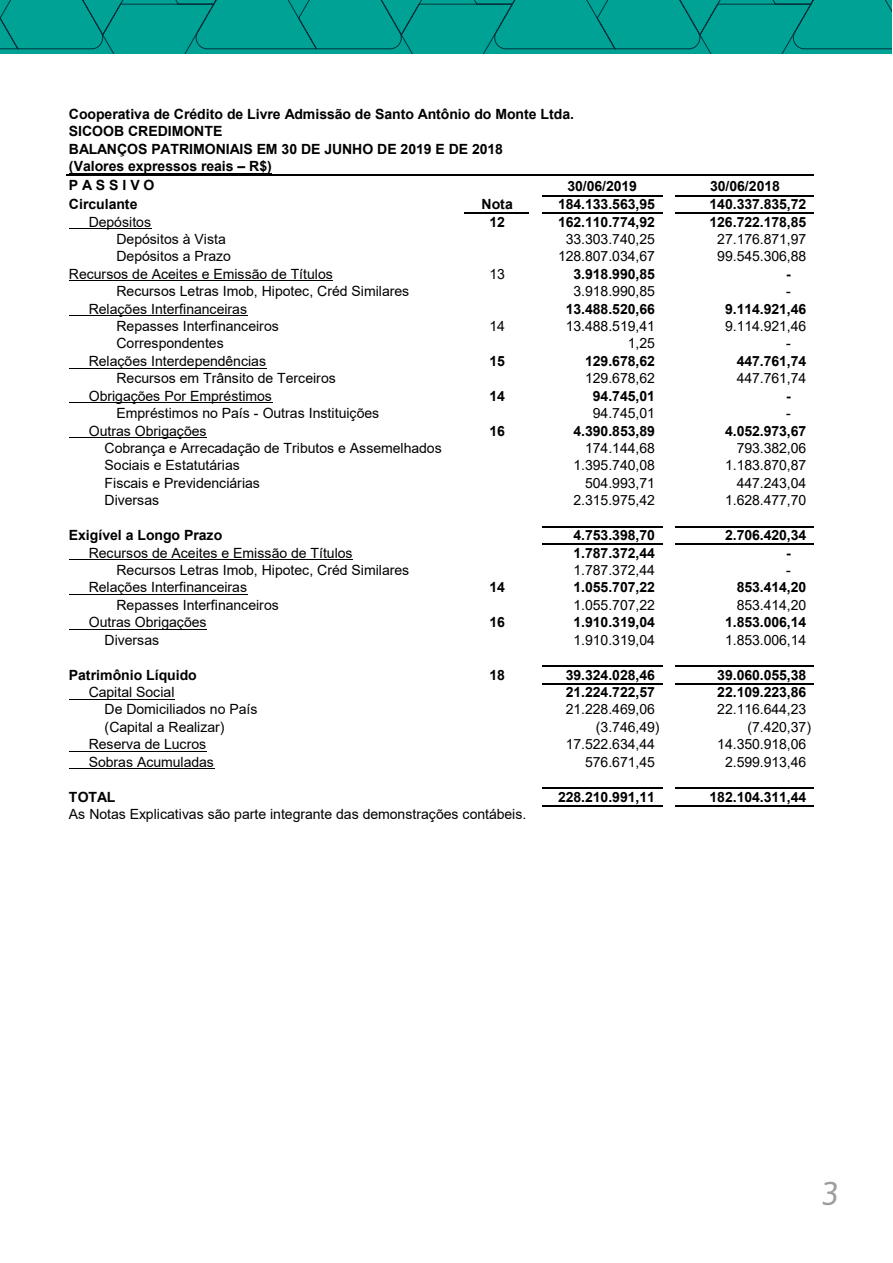
<style>
.page{position:relative;width:893px;height:1263px;background:#fff}
.page>*{position:absolute;margin:0;border:0;box-sizing:border-box;transform-origin:0 0}
.t1{font:italic 33px "Asap";color:#9d9d9c}
.t2{font:14.1px "Arial";letter-spacing:-.005em;color:#000}
.t3{font:700 14.1px/17.4px "Arial";letter-spacing:-.005em;color:#000}
</style>
<div class="page">
<div style="left:0;top:0;width:891px;height:54px;background:#00a295"></div>
<hr style="left:69px;top:173px;width:203px;height:1px;background:#000">
<hr style="left:69px;top:228px;width:82px;height:1px;background:#000">
<hr style="left:69px;top:280px;width:264px;height:1px;background:#000">
<hr style="left:69px;top:315px;width:178px;height:1px;background:#000">
<hr style="left:69px;top:367px;width:197px;height:1px;background:#000">
<hr style="left:69px;top:402px;width:203px;height:1px;background:#000">
<hr style="left:69px;top:437px;width:138px;height:1px;background:#000">
<hr style="left:69px;top:559px;width:284px;height:1px;background:#000">
<hr style="left:69px;top:594px;width:178px;height:1px;background:#000">
<hr style="left:69px;top:629px;width:138px;height:1px;background:#000">
<hr style="left:69px;top:699px;width:105px;height:1px;background:#000">
<hr style="left:69px;top:751px;width:137px;height:1px;background:#000">
<hr style="left:69px;top:768px;width:145px;height:1px;background:#000">
<hr style="left:542px;top:195px;width:121px;height:1px;background:#000">
<hr style="left:464px;top:212px;width:65px;height:2px;background:#000">
<hr style="left:542px;top:212px;width:121px;height:2px;background:#000">
<hr style="left:542px;top:526px;width:121px;height:1px;background:#000">
<hr style="left:542px;top:543px;width:121px;height:2px;background:#000">
<hr style="left:542px;top:665px;width:121px;height:2px;background:#000">
<hr style="left:542px;top:683px;width:121px;height:1px;background:#000">
<hr style="left:542px;top:787px;width:121px;height:2px;background:#000">
<hr style="left:542px;top:805px;width:121px;height:1px;background:#000">
<hr style="left:66px;top:175px;width:748px;height:1px;background:#000">
<hr style="left:676px;top:195px;width:138px;height:1px;background:#000">
<hr style="left:676px;top:212px;width:138px;height:2px;background:#000">
<hr style="left:676px;top:526px;width:138px;height:1px;background:#000">
<hr style="left:676px;top:543px;width:138px;height:2px;background:#000">
<hr style="left:676px;top:665px;width:138px;height:2px;background:#000">
<hr style="left:676px;top:683px;width:138px;height:1px;background:#000">
<hr style="left:676px;top:787px;width:138px;height:2px;background:#000">
<hr style="left:676px;top:805px;width:138px;height:1px;background:#000">
<p class="t3" style="left:69px;top:105px;width:507px">Cooperativa de Crédito de Livre Admissão de Santo Antônio do Monte Ltda.<br>SICOOB CREDIMONTE<br>BALANÇOS PATRIMONIAIS EM 30 DE JUNHO DE 2019 E DE 2018</p>
<p class="t3" style="left:69px;top:157px;width:204px;line-height:19.2px">(Valores expressos reais – R$)<br>P A S S I V O</p>
<p class="t3" style="left:567px;top:177px;width:71px">30/06/2019</p>
<p class="t3" style="left:710px;top:177px;width:71px">30/06/2018</p>
<p class="t3" style="left:69px;top:196px;width:70px">Circulante</p>
<p class="t3" style="left:482px;top:196px;width:33px">Nota</p>
<p class="t3" style="left:558px;top:196px;width:98px">184.133.563,95</p>
<p class="t3" style="left:709px;top:196px;width:98px">140.337.835,72</p>
<p class="t2" style="left:89px;top:212px;width:64px">Depósitos</p>
<p class="t3" style="left:490px;top:213px;width:17px">12</p>
<p class="t3" style="left:558px;top:213px;width:98px">162.110.774,92</p>
<p class="t3" style="left:709px;top:213px;width:98px">126.722.178,85</p>
<p class="t2" style="left:117px;top:229px;width:111px">Depósitos à Vista</p>
<p class="t2" style="left:566px;top:229px;width:91px">33.303.740,25</p>
<p class="t2" style="left:717px;top:229px;width:91px">27.176.871,97</p>
<p class="t2" style="left:117px;top:247px;width:116px">Depósitos a Prazo</p>
<p class="t2" style="left:558px;top:247px;width:98px">128.807.034,67</p>
<p class="t2" style="left:717px;top:247px;width:91px">99.545.306,88</p>
<p class="t2" style="left:69px;top:264px;width:265px">Recursos de Aceites e Emissão de Títulos</p>
<p class="t2" style="left:490px;top:264px;width:17px">13</p>
<p class="t3" style="left:573px;top:265px;width:83px">3.918.990,85</p>
<p class="t3" style="left:786px;top:265px;width:6px">-</p>
<p class="t2" style="left:117px;top:282px;width:294px">Recursos Letras Imob, Hipotec, Créd Similares</p>
<p class="t2" style="left:573px;top:282px;width:83px">3.918.990,85</p>
<p class="t2" style="left:786px;top:282px;width:6px">-</p>
<p class="t2" style="left:89px;top:299px;width:160px">Relações Interfinanceiras</p>
<p class="t3" style="left:566px;top:300px;width:91px">13.488.520,66</p>
<p class="t3" style="left:725px;top:300px;width:83px">9.114.921,46</p>
<p class="t2" style="left:117px;top:316px;width:164px">Repasses Interfinanceiros</p>
<p class="t2" style="left:490px;top:316px;width:17px">14</p>
<p class="t2" style="left:566px;top:316px;width:91px">13.488.519,41</p>
<p class="t2" style="left:725px;top:316px;width:83px">9.114.921,46</p>
<p class="t2" style="left:117px;top:334px;width:109px">Correspondentes</p>
<p class="t2" style="left:628px;top:334px;width:29px">1,25</p>
<p class="t2" style="left:786px;top:334px;width:6px">-</p>
<p class="t2" style="left:89px;top:351px;width:179px">Relações Interdependências</p>
<p class="t3" style="left:490px;top:352px;width:17px">15</p>
<p class="t3" style="left:585px;top:352px;width:71px">129.678,62</p>
<p class="t3" style="left:737px;top:352px;width:71px">447.761,74</p>
<p class="t2" style="left:117px;top:369px;width:221px">Recursos em Trânsito de Terceiros</p>
<p class="t2" style="left:585px;top:369px;width:71px">129.678,62</p>
<p class="t2" style="left:737px;top:369px;width:71px">447.761,74</p>
<p class="t2" style="left:89px;top:386px;width:185px">Obrigações Por Empréstimos</p>
<p class="t3" style="left:490px;top:387px;width:17px">14</p>
<p class="t3" style="left:593px;top:387px;width:64px">94.745,01</p>
<p class="t3" style="left:786px;top:387px;width:6px">-</p>
<p class="t2" style="left:117px;top:403px;width:264px">Empréstimos no País - Outras Instituições</p>
<p class="t2" style="left:593px;top:403px;width:64px">94.745,01</p>
<p class="t2" style="left:786px;top:403px;width:6px">-</p>
<p class="t2" style="left:89px;top:421px;width:119px">Outras Obrigações</p>
<p class="t3" style="left:490px;top:422px;width:17px">16</p>
<p class="t3" style="left:573px;top:422px;width:83px">4.390.853,89</p>
<p class="t3" style="left:725px;top:422px;width:83px">4.052.973,67</p>
<p class="t2" style="left:105px;top:438px;width:339px">Cobrança e Arrecadação de Tributos e Assemelhados</p>
<p class="t2" style="left:585px;top:438px;width:71px">174.144,68</p>
<p class="t2" style="left:737px;top:438px;width:71px">793.382,06</p>
<p class="t2" style="left:105px;top:456px;width:137px">Sociais e Estatutárias</p>
<p class="t2" style="left:573px;top:456px;width:83px">1.395.740,08</p>
<p class="t2" style="left:725px;top:456px;width:83px">1.183.870,87</p>
<p class="t2" style="left:105px;top:473px;width:157px">Fiscais e Previdenciárias</p>
<p class="t2" style="left:585px;top:473px;width:71px">504.993,71</p>
<p class="t2" style="left:737px;top:473px;width:71px">447.243,04</p>
<p class="t2" style="left:105px;top:491px;width:56px">Diversas</p>
<p class="t2" style="left:573px;top:491px;width:83px">2.315.975,42</p>
<p class="t2" style="left:725px;top:491px;width:83px">1.628.477,70</p>
<p class="t3" style="left:69px;top:527px;width:155px">Exigível a Longo Prazo</p>
<p class="t3" style="left:573px;top:527px;width:83px">4.753.398,70</p>
<p class="t3" style="left:725px;top:527px;width:83px">2.706.420,34</p>
<p class="t2" style="left:89px;top:543px;width:265px">Recursos de Aceites e Emissão de Títulos</p>
<p class="t3" style="left:573px;top:544px;width:83px">1.787.372,44</p>
<p class="t3" style="left:786px;top:544px;width:6px">-</p>
<p class="t2" style="left:117px;top:560px;width:294px">Recursos Letras Imob, Hipotec, Créd Similares</p>
<p class="t2" style="left:573px;top:560px;width:83px">1.787.372,44</p>
<p class="t2" style="left:786px;top:560px;width:6px">-</p>
<p class="t2" style="left:89px;top:578px;width:160px">Relações Interfinanceiras</p>
<p class="t3" style="left:490px;top:579px;width:17px">14</p>
<p class="t3" style="left:573px;top:579px;width:83px">1.055.707,22</p>
<p class="t3" style="left:737px;top:579px;width:71px">853.414,20</p>
<p class="t2" style="left:117px;top:595px;width:164px">Repasses Interfinanceiros</p>
<p class="t2" style="left:573px;top:595px;width:83px">1.055.707,22</p>
<p class="t2" style="left:737px;top:595px;width:71px">853.414,20</p>
<p class="t2" style="left:89px;top:613px;width:119px">Outras Obrigações</p>
<p class="t3" style="left:490px;top:614px;width:17px">16</p>
<p class="t3" style="left:573px;top:614px;width:83px">1.910.319,04</p>
<p class="t3" style="left:725px;top:614px;width:83px">1.853.006,14</p>
<p class="t2" style="left:105px;top:630px;width:56px">Diversas</p>
<p class="t2" style="left:573px;top:630px;width:83px">1.910.319,04</p>
<p class="t2" style="left:725px;top:630px;width:83px">1.853.006,14</p>
<p class="t3" style="left:69px;top:666px;width:129px">Patrimônio Líquido</p>
<p class="t3" style="left:490px;top:666px;width:17px">18</p>
<p class="t3" style="left:566px;top:666px;width:91px">39.324.028,46</p>
<p class="t3" style="left:717px;top:666px;width:91px">39.060.055,38</p>
<p class="t2" style="left:89px;top:682px;width:87px">Capital Social</p>
<p class="t3" style="left:566px;top:683px;width:91px">21.224.722,57</p>
<p class="t3" style="left:717px;top:683px;width:91px">22.109.223,86</p>
<p class="t2" style="left:105px;top:700px;width:154px">De Domiciliados no País</p>
<p class="t2" style="left:566px;top:700px;width:91px">21.228.469,06</p>
<p class="t2" style="left:717px;top:700px;width:91px">22.116.644,23</p>
<p class="t2" style="left:105px;top:717px;width:121px">(Capital a Realizar)</p>
<p class="t2" style="left:596px;top:717px;width:65px">(3.746,49)</p>
<p class="t2" style="left:747px;top:717px;width:65px">(7.420,37)</p>
<p class="t2" style="left:89px;top:735px;width:119px">Reserva de Lucros</p>
<p class="t2" style="left:566px;top:735px;width:91px">17.522.634,44</p>
<p class="t2" style="left:717px;top:735px;width:91px">14.350.918,06</p>
<p class="t2" style="left:89px;top:752px;width:127px">Sobras Acumuladas</p>
<p class="t2" style="left:585px;top:752px;width:71px">576.671,45</p>
<p class="t2" style="left:725px;top:752px;width:83px">2.599.913,46</p>
<p class="t3" style="left:69px;top:788px;width:48px">TOTAL</p>
<p class="t3" style="left:558px;top:788px;width:98px">228.210.991,11</p>
<p class="t3" style="left:709px;top:788px;width:98px">182.104.311,44</p>
<p class="t2" style="left:69px;top:804px;width:459px">As Notas Explicativas são parte integrante das demonstrações contábeis.</p>
<h1 class="t1" style="left:821px;top:1172px;width:19px">3</h1>
</div>
